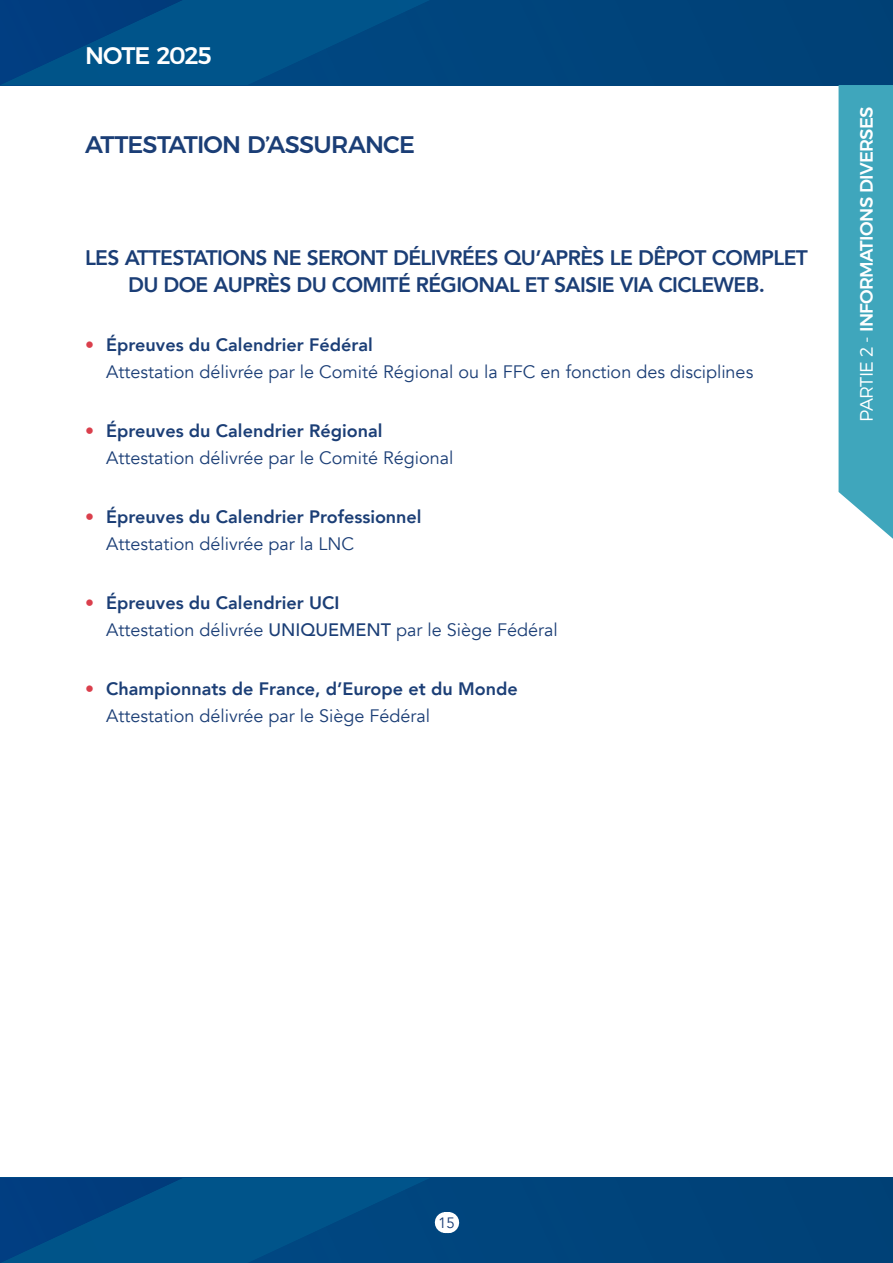
<style>
.page{position:relative;width:893px;height:1263px;background:#fff}
.page>*{position:absolute;margin:0;border:0;box-sizing:border-box;transform-origin:0 0}
.t1{font:500 24px "Montserrat";letter-spacing:-.035em;color:#1b3e76}
.t2{font:500 24px "Montserrat";letter-spacing:-.05em;color:#fff}
.t3{font:800 21px/27px "Avenir";letter-spacing:-.03em;color:#1b3e76;text-align:center}
.t4{font:18px/27px "Avenir";color:#1b3e76}
.t5{font:800 18px/27px "Avenir";color:#1b3e76}
.t6{font:500 18px "Montserrat";letter-spacing:-.04em;color:#fff}
.t7{font:15px "Avenir";color:#1b3e76}
.s1{font-weight:800;color:#da3f4c}
.s2{font-weight:800}
.s3{color:#da3f4c}
.s4{font-weight:400}
.s5{font-weight:500}
.s6{font-weight:300}
</style>
<div class="page">
<div style="left:0;top:1178px;width:893px;height:85px;background:#00437a"></div>
<svg style="left:1px;top:1178px;width:428px;height:85px"></svg>
<div style="left:0;top:0;width:893px;height:85px;background:#00437a"></div>
<svg style="left:1px;top:0;width:428px;height:85px"></svg>
<svg style="left:838px;top:85px;width:55px;height:454px;background:#4aabc0"></svg>
<svg style="left:445px;top:1212px;width:4px;height:21px"></svg>
<h1 class="t2" style="left:85px;top:41px;width:128px">NOTE 2025</h1>
<h1 class="t1" style="left:85px;top:131px;width:331px">ATTESTATION D’ASSURANCE</h1>
<p class="t3" style="left:85px;top:245px;width:724px">LES ATTESTATIONS NE SERONT DÉLIVRÉES QU’APRÈS LE DÊPOT COMPLET<br>DU DOE AUPRÈS DU COMITÉ RÉGIONAL ET SAISIE VIA CICLEWEB.</p>
<p class="t4" style="left:106px;top:332px;width:648px;text-indent:-21px"><span class="s1">•</span> <span class="s2">Épreuves du Calendrier Fédéral<br></span>Attestation délivrée par le Comité Régional ou la FFC en fonction des disciplines</p>
<p class="t4" style="left:106px;top:419px;width:349px;text-indent:-21px"><span class="s1">•</span> <span class="s2">Épreuves du Calendrier Régional<br></span>Attestation délivrée par le Comité Régional</p>
<p class="t5" style="left:106px;top:503px;width:317px;text-indent:-21px"><span class="s3">•</span> Épreuves du Calendrier Professionnel<br><span class="s4">Attestation délivrée par la LNC</span></p>
<p class="t4" style="left:106px;top:591px;width:453px;text-indent:-21px"><span class="s1">•</span> <span class="s2">Épreuves du Calendrier UCI<br></span>Attestation délivrée <span class="s5">UNIQUEMENT</span> par le Siège Fédéral</p>
<p class="t5" style="left:106px;top:675px;width:413px;text-indent:-21px"><span class="s3">•</span> Championnats de France, d’Europe et du Monde<br><span class="s4">Attestation délivrée par le Siège Fédéral</span></p>
<p class="t6" style="left:856px;top:422px;width:317px;rotate:-90deg"><span class="s6">PARTIE 2 -</span> INFORMATIONS DIVERSES</p>
<p class="t7" style="left:438px;top:1216px;width:18px">15</p>
</div>
